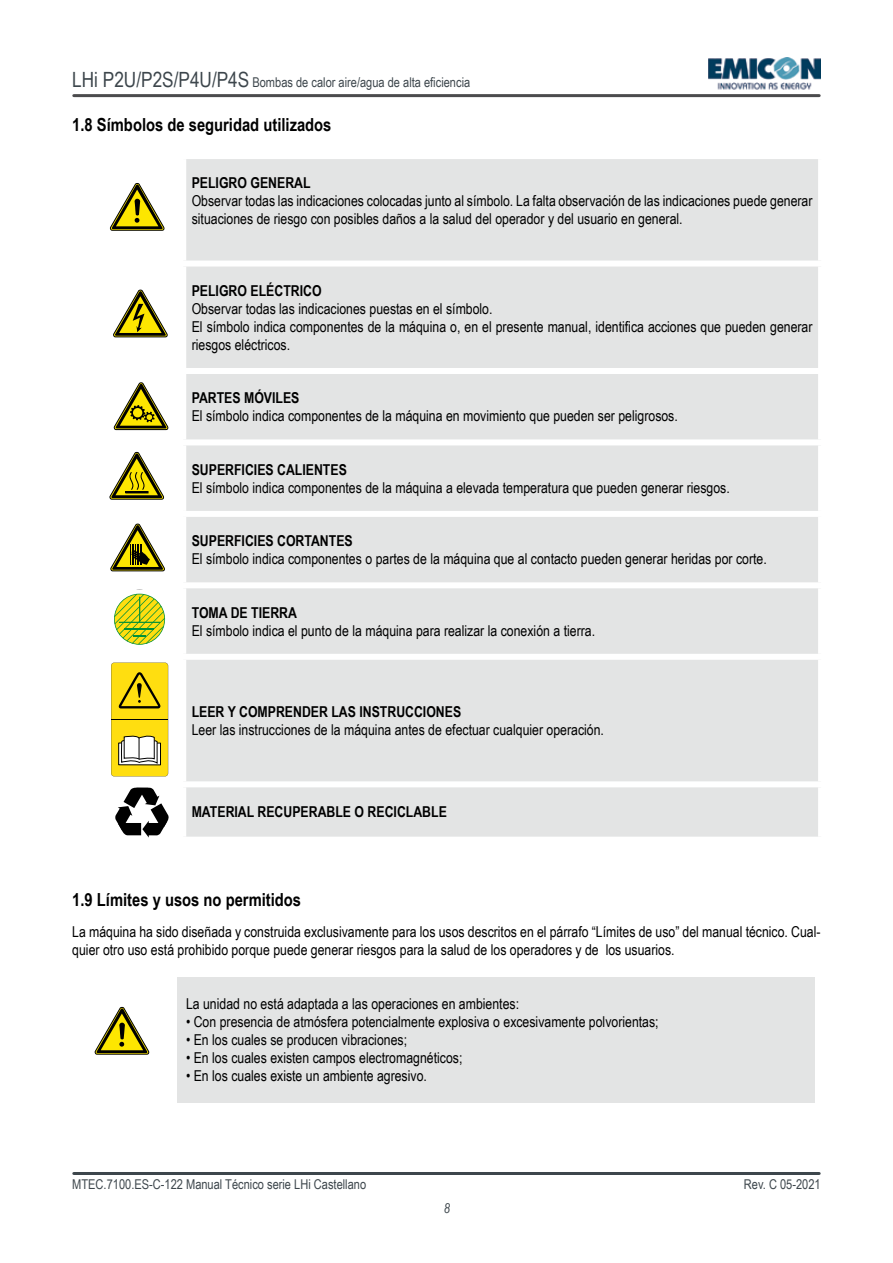
<style>
.page{position:relative;width:893px;height:1263px;background:#fff}
.page>*{position:absolute;margin:0;border:0;box-sizing:border-box;transform-origin:0 0}
.t1{font:700 18px "Arial Narrow";color:#000}
.t2{font:15px/18px "Arial Narrow";color:#000}
.t3{font:700 15px "Arial Narrow";color:#000}
.t4{font:13.5px "Arial Narrow";color:#3d464c}
.t5{font:italic 13.5px "Arial Narrow";color:#3d464c}
.s1{font-size:21px}
</style>
<div class="page">
<hr style="left:74px;top:1172px;width:745px;height:3px;background:#3d464c">
<hr style="left:74px;top:94px;width:745px;height:3px;background:#4b4b4d">
<svg style="left:110px;top:183px;width:54px;height:48px"></svg>
<svg style="left:113px;top:290px;width:55px;height:47px"></svg>
<svg style="left:114px;top:382px;width:54px;height:48px"></svg>
<svg style="left:109px;top:452px;width:55px;height:48px"></svg>
<svg style="left:110px;top:524px;width:55px;height:47px"></svg>
<svg style="left:114px;top:594px;width:51px;height:51px"></svg>
<svg style="left:115px;top:787px;width:54px;height:50px"></svg>
<svg style="left:111px;top:663px;width:57px;height:113px;background:#e2c92f"></svg>
<svg style="left:95px;top:1007px;width:54px;height:48px"></svg>
<img style="left:709px;top:58px;width:112px;height:32px">
<div style="left:186px;top:159px;width:632px;height:678px;background:#e3e4e4"></div>
<div style="left:180px;top:261px;width:644px;height:6px;background:#fff"></div>
<div style="left:180px;top:368px;width:644px;height:6px;background:#fff"></div>
<div style="left:180px;top:439px;width:644px;height:6px;background:#fff"></div>
<div style="left:180px;top:511px;width:644px;height:6px;background:#fff"></div>
<div style="left:180px;top:582px;width:644px;height:6px;background:#fff"></div>
<div style="left:180px;top:654px;width:644px;height:6px;background:#fff"></div>
<div style="left:180px;top:781px;width:644px;height:6px;background:#fff"></div>
<div style="left:178px;top:977px;width:637px;height:125px;background:#e3e4e4"></div>
<p class="t4" style="left:72px;top:73px;width:399px"><span class="s1">LHi P2U/P2S/P4U/P4S</span> Bombas de calor aire/agua de alta eficiencia</p>
<p class="t1" style="left:72px;top:111px;width:261px">1.8 Símbolos de seguridad utilizados</p>
<p class="t3" style="left:192px;top:172px;width:120px">PELIGRO GENERAL</p>
<p class="t2" style="left:192px;top:191px;width:622px">Observar todas las indicaciones colocadas junto al símbolo. La falta observación de las indicaciones puede generar situaciones de riesgo con posibles daños a la salud del operador y del usuario en general.</p>
<p class="t3" style="left:192px;top:279px;width:131px">PELIGRO ELÉCTRICO</p>
<p class="t2" style="left:192px;top:299px;width:622px">Observar todas las indicaciones puestas en el símbolo.<br>El símbolo indica componentes de la máquina o, en el presente manual, identifica acciones que pueden generar riesgos eléctricos.</p>
<p class="t3" style="left:192px;top:387px;width:109px">PARTES MÓVILES</p>
<p class="t2" style="left:192px;top:406px;width:488px">El símbolo indica componentes de la máquina en movimiento que pueden ser peligrosos.</p>
<p class="t3" style="left:192px;top:458px;width:157px">SUPERFICIES CALIENTES</p>
<p class="t2" style="left:192px;top:478px;width:540px">El símbolo indica componentes de la máquina a elevada temperatura que pueden generar riesgos.</p>
<p class="t3" style="left:192px;top:529px;width:163px">SUPERFICIES CORTANTES</p>
<p class="t2" style="left:192px;top:549px;width:577px">El símbolo indica componentes o partes de la máquina que al contacto pueden generar heridas por corte.</p>
<p class="t3" style="left:192px;top:601px;width:107px">TOMA DE TIERRA</p>
<p class="t2" style="left:192px;top:621px;width:405px">El símbolo indica el punto de la máquina para realizar la conexión a tierra.</p>
<p class="t3" style="left:192px;top:700px;width:271px">LEER Y COMPRENDER LAS INSTRUCCIONES</p>
<p class="t2" style="left:192px;top:720px;width:414px">Leer las instrucciones de la máquina antes de efectuar cualquier operación.</p>
<p class="t3" style="left:192px;top:801px;width:257px">MATERIAL RECUPERABLE O RECICLABLE</p>
<p class="t1" style="left:72px;top:886px;width:230px">1.9 Límites y usos no permitidos</p>
<p class="t2" style="left:72px;top:922px;width:750px">La máquina ha sido diseñada y construida exclusivamente para los usos descritos en el párrafo “Límites de uso” del manual técnico. Cual&shy;quier otro uso está prohibido porque puede generar riesgos para la salud de los operadores y de los usuarios.</p>
<p class="t2" style="left:186px;top:994px;width:335px">La unidad no está adaptada a las operaciones en ambientes:</p>
<p class="t2" style="left:186px;top:1012px;width:474px">• Con presencia de atmósfera potencialmente explosiva o excesivamente polvorientas;</p>
<p class="t2" style="left:186px;top:1030px;width:223px">• En los cuales se producen vibraciones;</p>
<p class="t2" style="left:186px;top:1048px;width:278px">• En los cuales existen campos electromagnéticos;</p>
<p class="t2" style="left:186px;top:1066px;width:242px">• En los cuales existe un ambiente agresivo.</p>
<p class="t4" style="left:72px;top:1174px;width:295px">MTEC.7100.ES-C-122 Manual Técnico serie LHi Castellano</p>
<p class="t5" style="left:444px;top:1199px;width:8px">8</p>
<p class="t4" style="left:744px;top:1174px;width:78px">Rev. C 05-2021</p>
</div>
